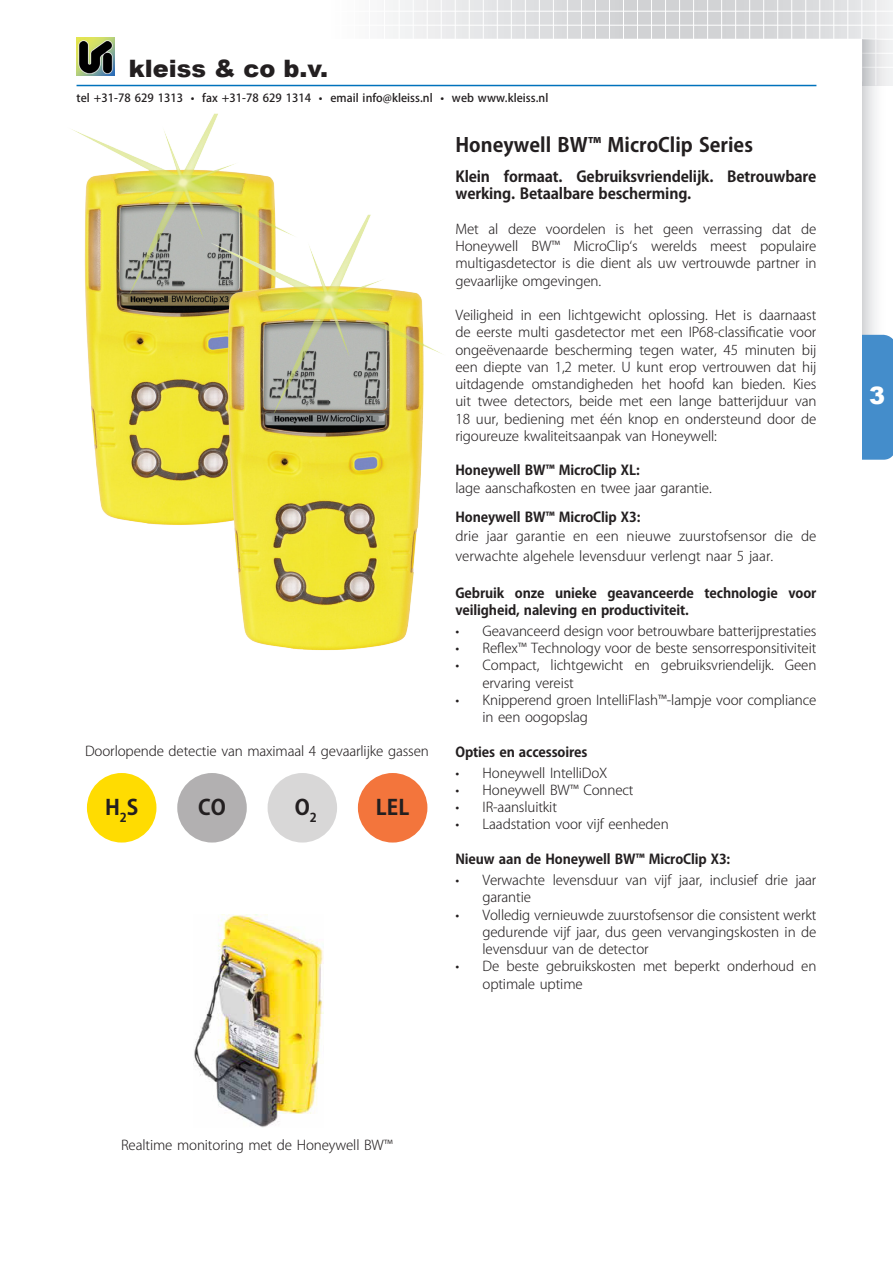
<style>
.page{position:relative;width:893px;height:1263px;background:#fff}
.page>*{position:absolute;margin:0;border:0;box-sizing:border-box;transform-origin:0 0}
.t1{font:900 24px "Arial";color:#231f20}
.t2{font:900 24px "Arial";color:#fff}
.Header_12{font:700 21px "Koz Go Pro";color:#231f20}
.Header_12-2{font:700 19.5px "Koz Go Pro";color:#231f20}
.Paragraph_Style_1__K{font:700 15px/17.2px "Koz Go Pro";letter-spacing:-.01em;color:#231f20}
.Paragraph_Style_1__K-2{font:300 13.5px/17.2px "Koz Go Pro";letter-spacing:-.01em;color:#231f20}
.Paragraph_Style_1__K-3{font:700 13.5px/17.2px "Koz Go Pro";letter-spacing:-.01em;color:#231f20}
.t3{font:500 11.25px "Koz Go Pro";letter-spacing:.005em;color:#231f20}
</style>
<div class="page">
<svg style="left:389px;top:0;width:504px;height:86px;background:#dedfe0"></svg>
<hr style="left:875px;top:0;width:1px;height:86px;background:#fff">
<hr style="left:861px;top:0;width:1px;height:81px;background:#fff">
<hr style="left:847px;top:0;width:1px;height:81px;background:#fff">
<hr style="left:833px;top:0;width:1px;height:81px;background:#fff">
<hr style="left:819px;top:0;width:1px;height:81px;background:#fff">
<hr style="left:805px;top:0;width:1px;height:81px;background:#fff">
<hr style="left:791px;top:0;width:1px;height:81px;background:#fff">
<hr style="left:777px;top:0;width:1px;height:81px;background:#fff">
<hr style="left:763px;top:0;width:1px;height:81px;background:#fff">
<hr style="left:749px;top:0;width:1px;height:81px;background:#fff">
<hr style="left:735px;top:0;width:1px;height:81px;background:#fff">
<hr style="left:721px;top:0;width:1px;height:81px;background:#fff">
<hr style="left:707px;top:0;width:1px;height:81px;background:#fff">
<hr style="left:693px;top:0;width:1px;height:81px;background:#fff">
<hr style="left:679px;top:0;width:1px;height:81px;background:#fff">
<hr style="left:665px;top:0;width:1px;height:81px;background:#fff">
<hr style="left:651px;top:0;width:1px;height:81px;background:#fff">
<hr style="left:637px;top:0;width:1px;height:81px;background:#fff">
<hr style="left:623px;top:0;width:1px;height:81px;background:#fff">
<hr style="left:609px;top:0;width:1px;height:81px;background:#fff">
<hr style="left:595px;top:0;width:1px;height:81px;background:#fff">
<hr style="left:581px;top:0;width:1px;height:81px;background:#fff">
<hr style="left:567px;top:0;width:1px;height:81px;background:#fff">
<hr style="left:553px;top:0;width:1px;height:81px;background:#fff">
<hr style="left:539px;top:0;width:1px;height:81px;background:#fff">
<hr style="left:525px;top:0;width:1px;height:73px;background:#fff">
<hr style="left:511px;top:0;width:1px;height:73px;background:#fff">
<hr style="left:497px;top:0;width:1px;height:73px;background:#fff">
<hr style="left:483px;top:0;width:1px;height:73px;background:#fff">
<hr style="left:469px;top:0;width:1px;height:73px;background:#fff">
<hr style="left:455px;top:0;width:1px;height:73px;background:#fff">
<hr style="left:441px;top:0;width:1px;height:73px;background:#fff">
<hr style="left:427px;top:0;width:1px;height:73px;background:#fff">
<hr style="left:413px;top:0;width:1px;height:73px;background:#fff">
<hr style="left:399px;top:0;width:1px;height:73px;background:#fff">
<hr style="left:73px;top:67px;width:820px;height:1px;background:#fff">
<hr style="left:73px;top:53px;width:820px;height:1px;background:#fff">
<hr style="left:73px;top:39px;width:820px;height:1px;background:#fff">
<hr style="left:73px;top:25px;width:820px;height:1px;background:#fff">
<hr style="left:73px;top:11px;width:820px;height:1px;background:#fff">
<svg style="left:861px;top:40px;width:27px;height:295px"></svg>
<div style="left:862px;top:335px;width:31px;height:125px;background:#448dcb"></div>
<div style="left:64px;top:39px;width:797px;height:1224px;background:#fff"></div>
<img style="left:77px;top:38px;width:38px;height:38px">
<hr style="left:77px;top:85px;width:739px;height:1px;background:#0072bc">
<img style="left:72px;top:113px;width:370px;height:537px">
<img style="left:193px;top:915px;width:131px;height:212px">
<div style="left:87px;top:773px;width:69px;height:69px;background:#ffdc01;border-radius:50%"></div>
<div style="left:268px;top:773px;width:69px;height:69px;background:#d8d7d7;border-radius:50%"></div>
<div style="left:177px;top:773px;width:70px;height:69px;background:#b2b0b1;border-radius:50%"></div>
<div style="left:358px;top:773px;width:69px;height:69px;background:#f3753c;border-radius:50%"></div>
<h1 class="t1" style="left:129px;top:51px;width:201px">kleiss &amp; co b.v.</h1>
<p class="t3" style="left:77px;top:91px;width:473px">tel +31-78 629 1313 • fax +31-78 629 1314 • email info@kleiss.nl • web www.kleiss.nl</p>
<p class="Header_12-2" style="left:455px;top:132px;width:299px">Honeywell BW™ MicroClip Series</p>
<p class="Paragraph_Style_1__K" style="left:455px;top:169px;width:362px">Klein formaat. Gebruiksvriendelijk. Betrouwbare werking. Betaalbare bescherming.</p>
<p class="Paragraph_Style_1__K-2" style="left:455px;top:220px;width:362px;text-align:justify">Met al deze voordelen is het geen verrassing dat de Honeywell BW™ MicroClip‘s werelds meest populaire multigasdetector is die dient als uw vertrouwde partner in gevaarlijke omgevingen.</p>
<p class="Paragraph_Style_1__K-2" style="left:455px;top:307px;width:362px;text-align:justify">Veiligheid in een lichtgewicht oplossing. Het is daarnaast de eerste multi gasdetector met een IP68-classificatie voor ongeëvenaarde bescherming tegen water, 45 minuten bij een diepte van 1,2 meter. U kunt erop vertrouwen dat hij uitdagende omstandigheden het hoofd kan bieden. Kies uit twee detectors, beide met een lange batterijduur van 18 uur, bediening met één knop en ondersteund door de rigoureuze kwaliteitsaanpak van Honeywell:</p>
<p class="Paragraph_Style_1__K-3" style="left:455px;top:463px;width:186px">Honeywell BW™ MicroClip XL:</p>
<p class="Paragraph_Style_1__K-2" style="left:455px;top:479px;width:258px">lage aanschafkosten en twee jaar garantie.</p>
<p class="Paragraph_Style_1__K-3" style="left:455px;top:509px;width:186px">Honeywell BW™ MicroClip X3:</p>
<p class="Paragraph_Style_1__K-2" style="left:455px;top:527px;width:362px;line-height:19.5px">drie jaar garantie en een nieuwe zuurstofsensor die de verwachte algehele levensduur verlengt naar 5 jaar.</p>
<p class="Paragraph_Style_1__K-3" style="left:455px;top:585px;width:362px">Gebruik onze unieke geavanceerde technologie voor veiligheid, naleving en productiviteit.</p>
<p class="Paragraph_Style_1__K-2" style="left:455px;top:622px;width:362px">• Geavanceerd design voor betrouwbare batterijprestaties</p>
<p class="Paragraph_Style_1__K-2" style="left:455px;top:640px;width:362px">• Reflex™ Technology voor de beste sensorresponsitiviteit</p>
<p class="Paragraph_Style_1__K-2" style="left:482px;top:657px;width:335px;text-indent:-27px">• Compact, lichtgewicht en gebruiksvriendelijk. Geen ervaring vereist</p>
<p class="Paragraph_Style_1__K-2" style="left:482px;top:691px;width:335px;text-indent:-27px">• Knipperend groen IntelliFlash™-lampje voor compliance in een oogopslag</p>
<p class="Paragraph_Style_1__K-3" style="left:455px;top:744px;width:134px">Opties en accessoires</p>
<p class="Paragraph_Style_1__K-2" style="left:455px;top:764px;width:153px">• Honeywell IntelliDoX</p>
<p class="Paragraph_Style_1__K-2" style="left:455px;top:781px;width:180px">• Honeywell BW™ Connect</p>
<p class="Paragraph_Style_1__K-2" style="left:455px;top:799px;width:103px">• IR-aansluitkit</p>
<p class="Paragraph_Style_1__K-2" style="left:455px;top:816px;width:215px">• Laadstation voor vijf eenheden</p>
<p class="Paragraph_Style_1__K-3" style="left:455px;top:851px;width:276px">Nieuw aan de Honeywell BW™ MicroClip X3:</p>
<p class="Paragraph_Style_1__K-2" style="left:482px;top:871px;width:335px;text-indent:-27px">• Verwachte levensduur van vijf jaar, inclusief drie jaar garantie</p>
<p class="Paragraph_Style_1__K-2" style="left:482px;top:906px;width:335px;text-align:justify;text-indent:-27px">• Volledig vernieuwde zuurstofsensor die consistent werkt gedurende vijf jaar, dus geen vervangingskosten in de levensduur van de detector</p>
<p class="Paragraph_Style_1__K-2" style="left:482px;top:958px;width:335px;text-indent:-27px">• De beste gebruikskosten met beperkt onderhoud en optimale uptime</p>
<p class="Paragraph_Style_1__K-2" style="left:85px;top:743px;width:345px">Doorlopende detectie van maximaal 4 gevaarlijke gassen</p>
<p class="Header_12" style="left:105px;top:794px;width:35px">H<sub>2</sub>S</p>
<p class="Header_12" style="left:198px;top:794px;width:29px">CO</p>
<p class="Header_12" style="left:295px;top:794px;width:24px">O<sub>2</sub></p>
<p class="Header_12" style="left:376px;top:794px;width:35px">LEL</p>
<h1 class="t2" style="left:869px;top:378px;width:18px">3</h1>
<p class="Paragraph_Style_1__K-2" style="left:121px;top:1137px;width:273px">Realtime monitoring met de Honeywell BW™</p>
</div>
